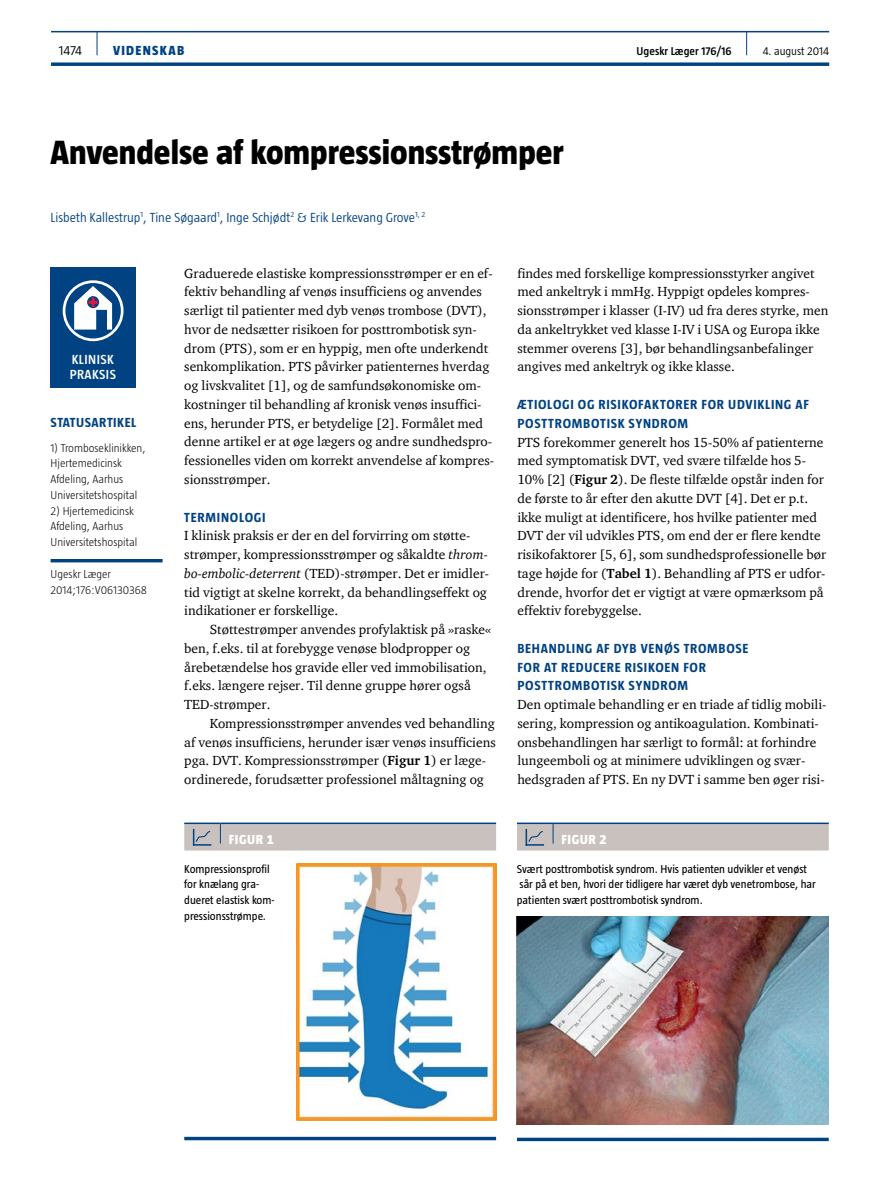
<style>
.page{position:relative;width:893px;height:1191px;background:#fff}
.page>*{position:absolute;margin:0;border:0;box-sizing:border-box;transform-origin:0 0}
.t1{font:800 34.5px "Taz";color:#000}
.t2{font:13.5px/18.8px "ITC Charter Com";color:#000}
.t3{font:700 13.5px/18.8px "Taz";letter-spacing:.05em;color:#004282}
.t4{font:300 13.5px "Taz";color:#004282}
.t5{font:600 13.5px/15px "Taz";letter-spacing:.035em;color:#fff}
.t6{font:800 13.5px "Taz";letter-spacing:.035em;color:#fff}
.t7{font:800 13.5px "Taz";letter-spacing:.095em;color:#004282}
.t8{font:300 13.5px "Taz";color:#000}
.t9{font:11.7px/15.8px "Taz";color:#000}
.t10{font:300 11.7px/15.8px "Taz";color:#000}
.t11{font:600 11.7px "Taz";color:#000}
.t12{font:300 11.7px "Taz";color:#000}
.s1{font-style:italic}
.s2{font-weight:700}
</style>
<div class="page">
<hr style="left:51px;top:31px;width:778px;height:1px;background:#004282">
<svg style="left:51px;top:62px;width:778px;height:4px"></svg>
<svg style="left:97px;top:32px;width:1px;height:23px"></svg>
<svg style="left:746px;top:32px;width:1px;height:23px"></svg>
<hr style="left:51px;top:559px;width:112px;height:3px;background:#004282">
<div style="left:51px;top:268px;width:85px;height:119px;background:#004282"></div>
<svg style="left:64px;top:282px;width:58px;height:58px"></svg>
<div style="left:63px;top:280px;width:61px;height:61px;border:3px solid #fff;border-radius:50%"></div>
<svg style="left:74px;top:286px;width:38px;height:43px"></svg>
<hr style="left:184px;top:822px;width:36px;height:2px;background:#004282">
<hr style="left:220px;top:822px;width:276px;height:2px;background:#004282">
<svg style="left:184px;top:823px;width:312px;height:27px"></svg>
<img style="left:296px;top:863px;width:200px;height:257px">
<svg style="left:184px;top:1136px;width:312px;height:4px"></svg>
<hr style="left:517px;top:822px;width:36px;height:2px;background:#004282">
<hr style="left:553px;top:822px;width:276px;height:2px;background:#004282">
<svg style="left:517px;top:823px;width:312px;height:27px"></svg>
<img style="left:517px;top:917px;width:312px;height:207px">
<svg style="left:517px;top:1137px;width:312px;height:4px"></svg>
<p class="t8" style="left:59px;top:43px;width:25px">1474</p>
<p class="t7" style="left:113px;top:43px;width:73px">VIDENSKAB</p>
<p class="t11" style="left:637px;top:45px;width:97px">Ugeskr Læger 176/16</p>
<p class="t12" style="left:763px;top:45px;width:68px">4. august 2014</p>
<h1 class="t1" style="left:51px;top:133px;width:515px">Anvendelse af kompressionsstrømper</h1>
<p class="t4" style="left:51px;top:209px;width:376px">Lisbeth Kallestrup<sup>1</sup>, Tine Søgaard<sup>1</sup>, Inge Schjødt<sup>2</sup> &amp; Erik Lerkevang Grove<sup>1,</sup> <sup>2</sup></p>
<p class="t5" style="left:70px;top:351px;width:48px">KLINISK<br>PRAKSIS</p>
<p class="t3" style="left:51px;top:413px;width:87px">STATUSARTIKEL</p>
<p class="t10" style="left:51px;top:440px;width:96px">1) Tromboseklinikken,<br>Hjertemedicinsk<br>Afdeling, Aarhus<br>Universitetshospital</p>
<p class="t10" style="left:51px;top:503px;width:88px">2) Hjertemedicinsk<br>Afdeling, Aarhus<br>Universitetshospital</p>
<p class="t10" style="left:51px;top:566px;width:98px">Ugeskr Læger<br>2014;176:V06130368</p>
<p class="t2" style="left:184px;top:263px;width:311px">Graduerede elastiske kompressionsstrømper er en ef&shy;fektiv behandling af venøs insufficiens og anvendes særligt til patienter med dyb venøs trombose (DVT), hvor de nedsætter risikoen for posttrombotisk syn&shy;drom (PTS), som er en hyppig, men ofte underkendt senkomplikation. PTS påvirker patienternes hverdag og livskvalitet [1], og de samfundsøkonomiske om&shy;kostninger til behandling af kronisk venøs insuffici&shy;ens, herunder PTS, er betydelige [2]. Formålet med denne artikel er at øge lægers og andre sundhedspro&shy;fessionelles viden om korrekt anvendelse af kompres&shy;sionsstrømper.</p>
<p class="t3" style="left:184px;top:507px;width:83px">TERMINOLOGI</p>
<p class="t2" style="left:184px;top:526px;width:306px">I klinisk praksis er der en del forvirring om støtte&shy;strømper, kompressionsstrømper og såkaldte <span class="s1">throm&shy;bo-embolic-deterrent</span> (TED)-strømper. Det er imidler&shy;tid vigtigt at skelne korrekt, da behandlingseffekt og indikationer er forskellige.</p>
<p class="t2" style="left:184px;top:620px;width:308px;text-indent:26px">Støttestrømper anvendes profylaktisk på »raske« ben, f.eks. til at forebygge venøse blodpropper og årebetændelse hos gravide eller ved immobilisation, f.eks. længere rejser. Til denne gruppe hører også TED-strømper.</p>
<p class="t2" style="left:184px;top:713px;width:313px;text-indent:26px">Kompressionsstrømper anvendes ved behandling af venøs insufficiens, herunder især venøs insufficiens pga. DVT. Kompressionsstrømper (<span class="s2">Figur 1</span>) er læge&shy;ordinerede, forudsætter professionel måltagning og</p>
<p class="t6" style="left:229px;top:831px;width:46px">FIGUR 1</p>
<p class="t9" style="left:184px;top:860px;width:92px">Kompressionsprofil for knælang gra&shy;dueret elastisk kom&shy;pressionsstrømpe.</p>
<p class="t2" style="left:517px;top:263px;width:312px">findes med forskellige kompressionsstyrker angivet med ankeltryk i mmHg. Hyppigt opdeles kompres&shy;sionsstrømper i klasser (I-IV) ud fra deres styrke, men da ankeltrykket ved klasse I-IV i USA og Europa ikke stemmer overens [3], bør behandlingsanbefalinger angives med ankeltryk og ikke klasse.</p>
<p class="t3" style="left:517px;top:395px;width:293px">ÆTIOLOGI OG RISIKOFAKTORER FOR UDVIKLING AF<br>POSTTROMBOTISK SYNDROM</p>
<p class="t2" style="left:517px;top:432px;width:310px">PTS forekommer generelt hos 15-50% af patienterne med symptomatisk DVT, ved svære tilfælde hos 5- 10% [2] (<span class="s2">Figur 2</span>). De fleste tilfælde opstår inden for de første to år efter den akutte DVT [4]. Det er p.t. ikke muligt at identificere, hos hvilke patienter med DVT der vil udvikles PTS, om end der er flere kendte risikofaktorer [5, 6], som sundhedsprofessionelle bør tage højde for (<span class="s2">Tabel 1</span>). Behandling af PTS er udfor&shy;drende, hvorfor det er vigtigt at være opmærksom på effektiv forebyggelse.</p>
<p class="t3" style="left:517px;top:639px;width:233px">BEHANDLING AF DYB VENØS TROMBOSE<br>FOR AT REDUCERE RISIKOEN FOR<br>POSTTROMBOTISK SYNDROM</p>
<p class="t2" style="left:517px;top:695px;width:311px">Den optimale behandling er en triade af tidlig mobili&shy;sering, kompression og antikoagulation. Kombinati&shy;onsbehandlingen har særligt to formål: at forhindre lungeemboli og at minimere udviklingen og svær&shy;hedsgraden af PTS. En ny DVT i samme ben øger risi-</p>
<p class="t6" style="left:562px;top:831px;width:46px">FIGUR 2</p>
<p class="t9" style="left:517px;top:860px;width:300px">Svært posttrombotisk syndrom. Hvis patienten udvikler et venøst sår på et ben, hvori der tidligere har været dyb venetrombose, har patienten svært posttrombotisk syndrom.</p>
</div>
